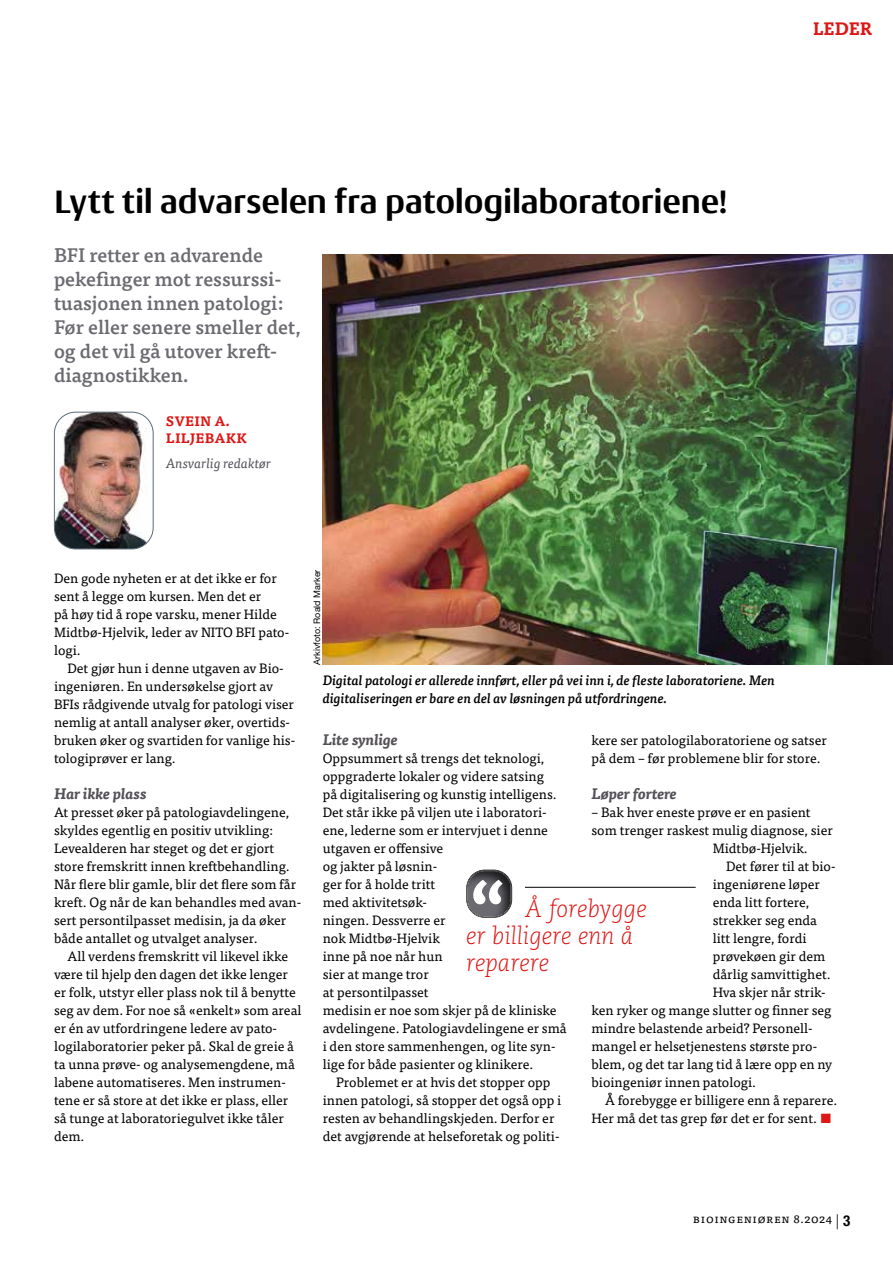
<style>
.page{position:relative;width:893px;height:1263px;background:#fff}
.page>*{position:absolute;margin:0;border:0;box-sizing:border-box;transform-origin:0 0}
.t1{font:700 34.5px "Conto";letter-spacing:-.005em;color:#000}
.t2{font:italic 300 24px/27px "Caecilia LT Std";color:#dc1715}
.t3{font:500 19.5px/24px "Tisa Pro";color:#6b6a71}
.t4{font:800 18px "Caecilia LT Std";letter-spacing:.02em;color:#dc1715}
.t5{font:italic 700 15px "Tisa Pro";color:#545158}
.t6{font:13.5px/18px "Tisa Pro";color:#000}
.t7{font:italic 500 13.5px/18px "Tisa Pro";color:#000}
.t8{font:italic 13.5px "Tisa Pro";color:#545158}
.t9{font:700 13.5px/16.5px "Tisa Pro";letter-spacing:.01em;color:#dc1715}
.t10{font:12px "Tisa Pro";letter-spacing:.05em;color:#000}
.t11{font:9px "Helvetica Neue LT Pro";color:#000}
.s1{color:#dc1715}
.s2{font-family:"Helvetica Neue LT Pro";font-weight:300;font-size:15px}
.s3{font-family:"Helvetica Neue LT Pro";font-weight:700;font-stretch:condensed;font-size:15px}
</style>
<div class="page">
<hr style="left:525px;top:887px;width:171px;height:1px;background:#000">
<svg style="left:466px;top:869px;width:46px;height:49px"></svg>
<img style="left:54px;top:412px;width:98px;height:137px">
<div style="left:54px;top:412px;width:100px;height:137px;border:1px solid #5e6c78;border-radius:21px"></div>
<img style="left:323px;top:254px;width:570px;height:411px">
<h1 class="t1" style="left:54px;top:179px;width:675px">Lytt til advarselen fra patologilaboratoriene!</h1>
<h3 class="t3" style="left:54px;top:242px;width:248px">BFI retter en advarende pekefinger mot ressurssi&shy;tuasjonen innen patologi:<br>Før eller senere smeller det, og det vil gå utover kreft&shy;diagnostikken.</h3>
<p class="t9" style="left:166px;top:413px;width:83px">SVEIN A.<br>LILJEBAKK</p>
<p class="t8" style="left:166px;top:453px;width:107px">Ansvarlig redaktør</p>
<h3 class="t4" style="left:813px;top:18px;width:60px">LEDER</h3>
<p class="t6" style="left:54px;top:568px;width:235px">Den gode nyheten er at det ikke er for sent å legge om kursen. Men det er<br>på høy tid å rope varsku, mener Hilde<br>Midtbø-Hjelvik, leder av NITO BFI pato&shy;logi.</p>
<p class="t6" style="left:54px;top:658px;width:242px;text-indent:14px">Det gjør hun i denne utgaven av Bio&shy;ingeniøren. En undersøkelse gjort av BFIs rådgivende utvalg for patologi viser nemlig at antall analyser øker, overtids&shy;bruken øker og svartiden for vanlige his&shy;tologiprøver er lang.</p>
<p class="t5" style="left:54px;top:781px;width:94px">Har ikke plass</p>
<p class="t6" style="left:54px;top:802px;width:247px">At presset øker på patologiavdelingene, skyldes egentlig en positiv utvikling:<br>Levealderen har steget og det er gjort store fremskritt innen kreftbehandling.<br>Når flere blir gamle, blir det flere som får kreft. Og når de kan behandles med avan&shy;sert persontilpasset medisin, ja da øker både antallet og utvalget analyser.</p>
<p class="t6" style="left:54px;top:946px;width:249px;text-indent:14px">All verdens fremskritt vil likevel ikke være til hjelp den dagen det ikke lenger er folk, utstyr eller plass nok til å benytte seg av dem. For noe så «enkelt» som areal er én av utfordringene ledere av pato&shy;logilaboratorier peker på. Skal de greie å ta unna prøve- og analysemengdene, må labene automatiseres. Men instrumen&shy;tene er så store at det ikke er plass, eller så tunge at laboratoriegulvet ikke tåler dem.</p>
<p class="t11" style="left:311px;top:665px;width:97px;rotate:-90deg">Arkivfoto: Roald Marker</p>
<p class="t7" style="left:323px;top:670px;width:454px">Digital patologi er allerede innført, eller på vei inn i, de fleste laboratoriene. Men digitaliseringen er bare en del av løsningen på utfordringene.</p>
<p class="t5" style="left:323px;top:727px;width:77px">Lite synlige</p>
<p class="t6" style="left:323px;top:748px;width:245px">Oppsummert så trengs det teknologi, oppgraderte lokaler og videre satsing<br>på digitalisering og kunstig intelligens.<br>Det står ikke på viljen ute i laboratori&shy;ene, lederne som er intervjuet i denne utgaven er offensive<br>og jakter på løsnin-<br>ger for å holde tritt<br>med aktivitetsøk-<br>ningen. Dessverre er<br>nok Midtbø-Hjelvik<br>inne på noe når hun<br>sier at mange tror<br>at persontilpasset<br>medisin er noe som skjer på de kliniske avdelingene. Patologiavdelingene er små i den store sammenhengen, og lite syn&shy;lige for både pasienter og klinikere.</p>
<p class="t6" style="left:323px;top:1072px;width:240px;text-align:center">Problemet er at hvis det stopper opp innen patologi, så stopper det også opp i resten av behandlingskjeden. Derfor er det avgjørende at helseforetak og politi-</p>
<p class="t6" style="left:591px;top:730px;width:237px">kere ser patologilaboratoriene og satser på dem – før problemene blir for store.</p>
<p class="t5" style="left:591px;top:781px;width:87px">Løper fortere</p>
<p class="t6" style="left:591px;top:802px;width:221px">– Bak hver eneste prøve er en pasient</p>
<p class="t6" style="left:591px;top:820px;width:243px">som trenger raskest mulig diagnose, sier</p>
<p class="t6" style="left:713px;top:838px;width:97px">Midtbø-Hjelvik.</p>
<p class="t6" style="left:726px;top:856px;width:110px">Det fører til at bio-</p>
<p class="t6" style="left:713px;top:874px;width:109px">ingeniørene løper</p>
<p class="t6" style="left:713px;top:892px;width:98px">enda litt fortere,</p>
<p class="t6" style="left:713px;top:910px;width:106px">strekker seg enda</p>
<p class="t6" style="left:713px;top:928px;width:95px">litt lengre, fordi</p>
<p class="t6" style="left:713px;top:946px;width:114px">prøvekøen gir dem</p>
<p class="t6" style="left:713px;top:964px;width:120px">dårlig samvittighet.</p>
<p class="t6" style="left:713px;top:982px;width:113px">Hva skjer når strik-</p>
<p class="t6" style="left:591px;top:1000px;width:242px">ken ryker og mange slutter og finner seg</p>
<p class="t6" style="left:591px;top:1018px;width:221px">mindre belastende arbeid? Personell-</p>
<p class="t6" style="left:591px;top:1036px;width:226px">mangel er helsetjenestens største pro-</p>
<p class="t6" style="left:591px;top:1054px;width:242px">blem, og det tar lang tid å lære opp en ny</p>
<p class="t6" style="left:591px;top:1072px;width:166px">bioingeniør innen patologi.</p>
<p class="t6" style="left:605px;top:1090px;width:234px">Å forebygge er billigere enn å reparere.</p>
<p class="t6" style="left:591px;top:1108px;width:241px">Her må det tas grep før det er for sent. <span class="s1">■</span></p>
<h2 class="t2" style="left:466px;top:896px;width:182px;text-indent:59px">Å forebygge er billigere enn å reparere</h2>
<p class="t10" style="left:693px;top:1209px;width:159px">Bioingeniøren 8.2024 <span class="s2">|</span> <span class="s3">3</span></p>
</div>
